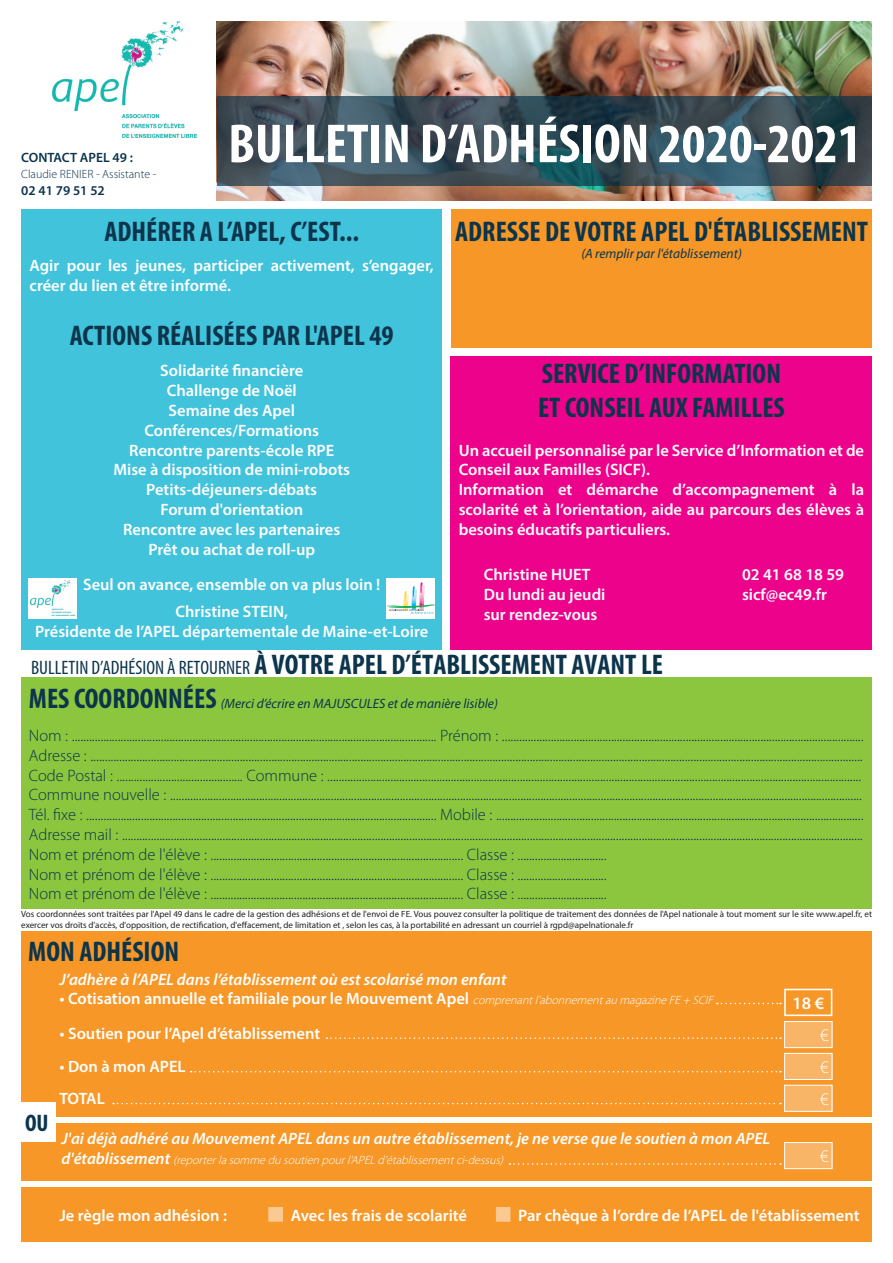
<style>
.page{position:relative;width:893px;height:1263px;background:#fff}
.page>*{position:absolute;margin:0;border:0;box-sizing:border-box;transform-origin:0 0}
.t1{font:700 condensed 55.5px "Myriad Pro";color:#fff}
.t2{font:700 condensed 28.5px/34.2px "Myriad Pro";color:#0c354c}
.t3{font:700 condensed 24px "Myriad Pro";color:#0c354c}
.t4{font:300 17.7px "Myriad Pro";color:#fff}
.t5{font:600 17.4px "Myriad Pro";color:#fff}
.t6{font:300 16.5px/19.8px "Myriad Pro";color:#0c354c}
.t7{font:600 16.5px/19.8px "Myriad Pro";color:#fff}
.t8{font:italic 600 16.5px "Myriad Pro";color:#fff}
.t9{font:italic 13.5px "Myriad Pro";color:#0c354c}
.t10{font:600 13.5px "Myriad Pro";color:#0c354c}
.t11{font:italic 300 12px "Myriad Pro";color:#fff}
.t12{font:300 12px "Myriad Pro";color:#0c354c}
.t13{font:9px/10.8px "Myriad Pro";color:#231f20}
.s1{font-weight:400;font-size:19.5px}
.s2{font-weight:700;font-style:normal;font-stretch:condensed;font-size:28.5px}
.s3{font-weight:300;font-style:italic;font-size:12px}
.s4{font-weight:600;font-size:16.5px}
</style>
<div class="page">
<div style="left:451px;top:356px;width:421px;height:293px;background:#ed028c"></div>
<div style="left:451px;top:209px;width:421px;height:139px;background:#f79727"></div>
<div style="left:21px;top:1123px;width:851px;height:58px;background:#f79727"></div>
<div style="left:21px;top:209px;width:421px;height:440px;background:#42c3dc"></div>
<img style="left:217px;top:21px;width:655px;height:180px">
<svg style="left:217px;top:97px;width:655px;height:89px;background:#374d58"></svg>
<div style="left:21px;top:677px;width:851px;height:231px;background:#8bc63e"></div>
<img style="left:52px;top:21px;width:144px;height:116px">
<div style="left:21px;top:931px;width:851px;height:186px;background:#f79727"></div>
<div style="left:784px;top:989px;width:48px;height:27px;border:2px solid #fff"></div>
<div style="left:785px;top:1021px;width:47px;height:27px;background:#f9b567"></div>
<div style="left:784px;top:1021px;width:48px;height:27px;border:1px solid #fff"></div>
<svg style="left:717px;top:1003px;width:64px;height:1px"></svg>
<svg style="left:326px;top:1037px;width:455px;height:2px"></svg>
<div style="left:785px;top:1053px;width:47px;height:26px;background:#f9b567"></div>
<div style="left:784px;top:1053px;width:48px;height:27px;border:1px solid #fff"></div>
<svg style="left:191px;top:1071px;width:590px;height:1px"></svg>
<div style="left:785px;top:1142px;width:47px;height:27px;background:#f9b567"></div>
<div style="left:784px;top:1142px;width:48px;height:27px;border:1px solid #fff"></div>
<svg style="left:509px;top:1163px;width:272px;height:2px"></svg>
<div style="left:785px;top:1085px;width:47px;height:26px;background:#f9b567"></div>
<div style="left:784px;top:1085px;width:48px;height:27px;border:1px solid #fff"></div>
<svg style="left:113px;top:1103px;width:668px;height:1px"></svg>
<div style="left:21px;top:1187px;width:851px;height:55px;background:#f79727"></div>
<div style="left:268px;top:1207px;width:15px;height:14px;background:#faca92"></div>
<div style="left:496px;top:1207px;width:14px;height:14px;background:#faca92"></div>
<div style="left:28px;top:578px;width:49px;height:41px;background:#fff"></div>
<img style="left:30px;top:580px;width:45px;height:36px">
<div style="left:386px;top:578px;width:49px;height:41px;background:#fff"></div>
<svg style="left:387px;top:582px;width:47px;height:32px"></svg>
<div style="left:11px;top:1103px;width:45px;height:39px;background:#fff"></div>
<p class="t10" style="left:21px;top:149px;width:113px">CONTACT APEL 49 :</p>
<p class="t12" style="left:21px;top:168px;width:137px">Claudie RENIER - Assistante -</p>
<p class="t10" style="left:21px;top:181px;width:85px">02 41 79 51 52</p>
<h1 class="t1" style="left:228px;top:109px;width:635px">BULLETIN D’ADHÉSION 2020-2021</h1>
<h2 class="t2" style="left:104px;top:214px;width:256px">ADHÉRER A L’APEL, C’EST...</h2>
<p class="t7" style="left:30px;top:256px;width:406px">Agir pour les jeunes, participer activement, s’engager, créer du lien et être informé.</p>
<h2 class="t2" style="left:70px;top:318px;width:325px">ACTIONS RÉALISÉES PAR L'APEL 49</h2>
<p class="t7" style="left:113px;top:361px;width:238px;text-align:center">Solidarité financière<br>Challenge de Noël<br>Semaine des Apel<br>Conférences/Formations<br>Rencontre parents-école RPE<br>Mise à disposition de mini-robots<br>Petits-déjeuners-débats<br>Forum d'orientation<br>Rencontre avec les partenaires<br>Prêt ou achat de roll-up</p>
<p class="t7" style="left:83px;top:574px;width:299px">Seul on avance, ensemble on va plus loin !</p>
<p class="t7" style="left:35px;top:601px;width:395px;text-align:center">Christine STEIN,<br>Présidente de l’APEL départementale de Maine-et-Loire</p>
<h2 class="t2" style="left:455px;top:214px;width:414px">ADRESSE DE VOTRE APEL D'ÉTABLISSEMENT</h2>
<p class="t9" style="left:581px;top:245px;width:162px">(A remplir par l'établissement)</p>
<h2 class="t2" style="left:538px;top:356px;width:248px">SERVICE D’INFORMATION<br>ET CONSEIL AUX FAMILLES</h2>
<p class="t7" style="left:459px;top:440px;width:407px">Un accueil personnalisé par le Service d’Information et de Conseil aux Familles (SICF).<br>Information et démarche d’accompagnement à la scolarité et à l’orientation, aide au parcours des élèves à besoins éducatifs particuliers.</p>
<p class="t7" style="left:484px;top:564px;width:123px">Christine HUET<br>Du lundi au jeudi sur rendez-vous</p>
<p class="t7" style="left:742px;top:564px;width:104px">02 41 68 18 59 sicf@ec49.fr</p>
<h2 class="t2" style="left:31px;top:647px;width:633px"><span class="s1">BULLETIN D’ADHÉSION À RETOURNER</span> À VOTRE APEL D’ÉTABLISSEMENT AVANT LE</h2>
<p class="t9" style="left:29px;top:695px;width:470px"><span class="s2">MES COORDONNÉES</span> (Merci d’écrire en MAJUSCULES et de manière lisible)</p>
<p class="t6" style="left:29px;top:726px;width:836px">Nom : ............................................................................................................................... Prénom : ..............................................................................................................................<br>Adresse : .............................................................................................................................................................................................................................................................................<br>Code Postal : ............................................ Commune : ..........................................................................................................................................................................................<br>Commune nouvelle : .................................................................................................................................................................................................................................................<br>Tél. fixe : .......................................................................................................................... Mobile : ................................................................................................................................<br>Adresse mail : ..................................................................................................................................................................................................................................................................<br>Nom et prénom de l'élève : ........................................................................................ Classe : ...............................<br>Nom et prénom de l'élève : ........................................................................................ Classe : ...............................<br>Nom et prénom de l'élève : ........................................................................................ Classe : ...............................</p>
<p class="t13" style="left:21px;top:909px;width:852px">Vos coordonnées sont traitées par l'Apel 49 dans le cadre de la gestion des adhésions et de l'envoi de FE. Vous pouvez consulter la politique de traitement des données de l'Apel nationale à tout moment sur le site www.apel.fr, et exercer vos droits d'accès, d'opposition, de rectification, d'effacement, de limitation et , selon les cas, à la portabilité en adressant un courriel à rgpd@apelnationale.fr</p>
<h2 class="t2" style="left:28px;top:933px;width:152px">MON ADHÉSION</h2>
<p class="t5" style="left:792px;top:992px;width:33px">18 €</p>
<p class="t4" style="left:820px;top:1025px;width:10px">€</p>
<p class="t8" style="left:59px;top:969px;width:449px">J’adhère à l’APEL dans l’établissement où est scolarisé mon enfant</p>
<p class="t7" style="left:59px;top:988px;width:658px">• Cotisation annuelle et familiale pour le Mouvement Apel <span class="s3">comprenantl'abonnementau magazineFE+ SCIF</span></p>
<p class="t7" style="left:59px;top:1023px;width:262px">• Soutien pour l’Apel d’établissement</p>
<p class="t7" style="left:59px;top:1056px;width:128px">• Don à mon APEL</p>
<p class="t4" style="left:820px;top:1057px;width:10px">€</p>
<h3 class="t3" style="left:25px;top:1108px;width:25px">OU</h3>
<p class="t7" style="left:59px;top:1088px;width:47px">TOTAL</p>
<p class="t4" style="left:820px;top:1089px;width:10px">€</p>
<p class="t8" style="left:62px;top:1128px;width:710px">J'ai déjà adhéré au Mouvement APEL dans un autre établissement, je ne verse que le soutien à mon APEL</p>
<p class="t11" style="left:62px;top:1153px;width:446px"><span class="s4">d 'é ta b lis s e m e n t</span> (reporterlasommedu soutien pourl'APELd'établissementci-dessus)</p>
<p class="t4" style="left:820px;top:1146px;width:10px">€</p>
<p class="t7" style="left:59px;top:1205px;width:169px">Je règle mon adhésion :</p>
<p class="t7" style="left:291px;top:1205px;width:178px">Avec les frais de scolarité</p>
<p class="t7" style="left:518px;top:1205px;width:343px">Par chèque à l’ordre de l’APEL de l'établissement</p>
</div>
